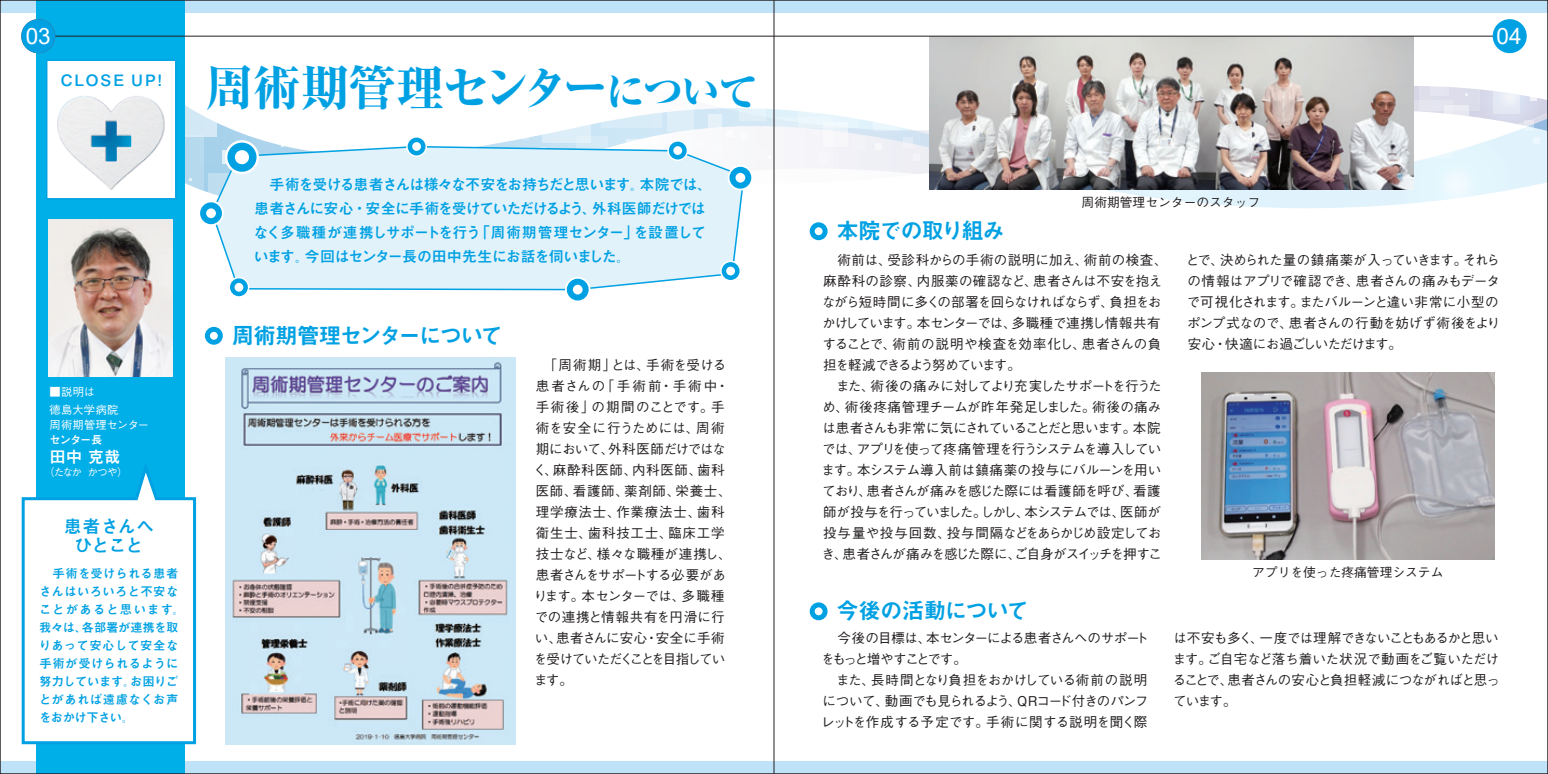
<style>
.page{position:relative;width:1548px;height:774px;background:#fff}
.page>*{position:absolute;margin:0;border:0;box-sizing:border-box;transform-origin:0 0}
.t1{font:800 48px "Ryumin Pr 6";letter-spacing:-.025em;color:#00a1e3}
.t2{font:22.5px "Midashi Go Pr 6 MB31";letter-spacing:-.07em;color:#00a1e3}
.t3{font:22.5px "Midashi Go Pr 6 MB31";letter-spacing:-.045em;color:#00a1e3}
.t4{font:22.5px "Arial";color:#fff}
.t5{font:700 18px/18.8px "Mi Go MB1 Std De";letter-spacing:-.035em;color:#00a1e3;text-align:center}
.t6{font:700 16.5px "Mi Go MB1 Std De";color:#fff}
.t7{font:700 15.6px "Mi Go MB1 Std De";letter-spacing:.125em;color:#00a1e3}
.t8{font:700 15px/24px "Mi Go MB1 Std De";letter-spacing:-.075em;color:#00a1e3}
.t9{font:500 13.5px/21px "Gothic BBB Pr 6";letter-spacing:-.035em;color:#231f20}
.t10{font:500 13.5px/21px "Gothic BBB Pr 6";letter-spacing:.01em;color:#231f20}
.t11{font:500 13.5px/21px "Gothic BBB Pr 6";letter-spacing:-.055em;color:#231f20}
.t12{font:500 13.5px "Gothic BBB Pr 6";letter-spacing:-.065em;color:#231f20}
.t13{font:500 12.75px "Gothic BBB Pr 6";color:#231f20}
.t14{font:700 12.3px/18px "Mi Go MB1 Std De";letter-spacing:.015em;color:#00a1e3}
.t15{font:500 11.25px/18px "Gothic BBB Pr 6";letter-spacing:.02em;color:#fff}
.t16{font:500 11.25px "Gothic BBB Pr 6";letter-spacing:-.005em;color:#fff}
.t17{font:700 11.25px "Mi Go MB1 Std De";letter-spacing:-.085em;color:#fff}
.t18{font:500 10.5px "Gothic BBB Pr 6";letter-spacing:-.115em;color:#fff}
.s1{font-size:39px}
</style>
<div class="page">
<svg style="left:203px;top:55px;width:703px;height:138px"></svg>
<svg style="left:363px;top:129px;width:730px;height:96px"></svg>
<svg style="left:1093px;top:19px;width:453px;height:189px"></svg>
<svg style="left:185px;top:137px;width:18px;height:54px"></svg>
<svg style="left:200px;top:118px;width:47px;height:47px"></svg>
<svg style="left:185px;top:101px;width:32px;height:36px"></svg>
<svg style="left:209px;top:173px;width:2px;height:21px"></svg>
<div style="left:339px;top:135px;width:61px;height:60px;background:#fff"></div>
<svg style="left:252px;top:122px;width:47px;height:23px"></svg>
<div style="left:397px;top:118px;width:47px;height:47px;background:#fff"></div>
<div style="left:370px;top:113px;width:36px;height:36px;background:#fff"></div>
<div style="left:314px;top:104px;width:19px;height:18px;background:#fff"></div>
<svg style="left:542px;top:94px;width:49px;height:49px"></svg>
<svg style="left:576px;top:136px;width:31px;height:9px"></svg>
<svg style="left:601px;top:67px;width:61px;height:61px"></svg>
<div style="left:514px;top:54px;width:47px;height:47px;background:#fff"></div>
<div style="left:659px;top:51px;width:46px;height:46px;background:#fff"></div>
<div style="left:612px;top:95px;width:19px;height:18px;background:#fff"></div>
<svg style="left:626px;top:139px;width:25px;height:6px"></svg>
<div style="left:639px;top:33px;width:36px;height:36px;background:#fff"></div>
<div style="left:576px;top:57px;width:19px;height:18px;background:#fff"></div>
<div style="left:523px;top:85px;width:26px;height:26px;background:#fff"></div>
<svg style="left:667px;top:105px;width:26px;height:27px"></svg>
<div style="left:655px;top:137px;width:13px;height:13px;background:#fcfcfd"></div>
<div style="left:503px;top:109px;width:13px;height:13px;background:#fff"></div>
<div style="left:695px;top:138px;width:10px;height:10px;background:#fafafc"></div>
<div style="left:678px;top:143px;width:7px;height:7px;background:#fefefe"></div>
<div style="left:726px;top:130px;width:6px;height:7px;background:#fcfcfd"></div>
<svg style="left:522px;top:133px;width:7px;height:7px"></svg>
<div style="left:775px;top:118px;width:57px;height:57px;background:linear-gradient(to bottom,#e9f1f8,#fdfafb)"></div>
<div style="left:798px;top:67px;width:61px;height:61px;background:linear-gradient(to bottom,#fff,#eff8fd)"></div>
<div style="left:711px;top:54px;width:46px;height:47px;background:#fff"></div>
<div style="left:855px;top:51px;width:47px;height:46px;background:#fff"></div>
<div style="left:809px;top:95px;width:18px;height:18px;background:#fff"></div>
<div style="left:823px;top:123px;width:24px;height:24px;background:linear-gradient(to right,#f7f9fb,#f2f5fa)"></div>
<div style="left:828px;top:45px;width:37px;height:37px;background:#fff"></div>
<div style="left:740px;top:94px;width:26px;height:26px;background:linear-gradient(to bottom,#fff,#deeff8)"></div>
<div style="left:873px;top:105px;width:26px;height:26px;background:linear-gradient(to bottom,#fff,#edf7fc)"></div>
<div style="left:852px;top:137px;width:13px;height:13px;background:#f2f3f7"></div>
<div style="left:709px;top:115px;width:13px;height:13px;background:#e6f1fa"></div>
<div style="left:818px;top:153px;width:10px;height:10px;background:#f7f7fa"></div>
<div style="left:756px;top:149px;width:10px;height:10px;background:#f7f7f9"></div>
<svg style="left:903px;top:138px;width:10px;height:10px"></svg>
<div style="left:875px;top:143px;width:7px;height:7px;background:#f7f7fa"></div>
<div style="left:913px;top:154px;width:6px;height:7px;background:#f4f4f8"></div>
<div style="left:741px;top:133px;width:7px;height:7px;background:#fafafb"></div>
<div style="left:715px;top:143px;width:7px;height:7px;background:#f9fafb"></div>
<div style="left:0;top:0;width:1548px;height:13px;background:#bee2f7"></div>
<div style="left:0;top:761px;width:1548px;height:13px;background:#bee2f7"></div>
<div style="left:36px;top:0;width:149px;height:774px;background:#00aee8"></div>
<svg style="left:21px;top:464px;width:176px;height:281px"></svg>
<img style="left:49px;top:219px;width:123px;height:158px">
<div style="left:46px;top:60px;width:130px;height:139px;background:#fff;border:1px solid #00a1e3"></div>
<img style="left:57px;top:96px;width:108px;height:94px">
<img style="left:929px;top:37px;width:484px;height:152px">
<svg style="left:211px;top:145px;width:534px;height:146px;background:#ddf0fa"></svg>
<svg style="left:407px;top:137px;width:19px;height:19px"></svg>
<div style="left:406px;top:136px;width:21px;height:21px;border:2px solid #fff;border-radius:50%"></div>
<div style="left:408px;top:138px;width:17px;height:17px;border:4px solid #00a1e3;border-radius:50%"></div>
<svg style="left:721px;top:261px;width:19px;height:20px"></svg>
<div style="left:720px;top:261px;width:21px;height:20px;border:2px solid #fff;border-radius:50%"></div>
<div style="left:722px;top:262px;width:17px;height:18px;border:4px solid #00a1e3;border-radius:50%"></div>
<svg style="left:229px;top:278px;width:20px;height:19px"></svg>
<div style="left:228px;top:277px;width:21px;height:21px;border:2px solid #fff;border-radius:50%"></div>
<div style="left:230px;top:278px;width:18px;height:18px;border:4px solid #00a1e3;border-radius:50%"></div>
<svg style="left:566px;top:278px;width:24px;height:24px"></svg>
<div style="left:565px;top:277px;width:25px;height:25px;border:2px solid #fff;border-radius:50%"></div>
<div style="left:567px;top:279px;width:22px;height:21px;border:6px solid #00a1e3;border-radius:50%"></div>
<svg style="left:199px;top:201px;width:24px;height:24px"></svg>
<div style="left:198px;top:200px;width:26px;height:26px;border:2px solid #fff;border-radius:50%"></div>
<div style="left:200px;top:202px;width:22px;height:22px;border:6px solid #00a1e3;border-radius:50%"></div>
<svg style="left:728px;top:166px;width:24px;height:24px"></svg>
<div style="left:728px;top:165px;width:25px;height:25px;border:2px solid #fff;border-radius:50%"></div>
<div style="left:729px;top:167px;width:22px;height:22px;border:6px solid #00a1e3;border-radius:50%"></div>
<svg style="left:226px;top:141px;width:32px;height:32px"></svg>
<div style="left:225px;top:140px;width:34px;height:34px;border:2px solid #fff;border-radius:50%"></div>
<div style="left:227px;top:143px;width:29px;height:29px;border:8px solid #00a1e3;border-radius:50%"></div>
<svg style="left:668px;top:141px;width:19px;height:19px"></svg>
<div style="left:667px;top:140px;width:21px;height:21px;border:2px solid #fff;border-radius:50%"></div>
<div style="left:669px;top:142px;width:18px;height:17px;border:4px solid #00a1e3;border-radius:50%"></div>
<div style="left:810px;top:602px;width:17px;height:18px;border:5px solid #00a1e3;border-radius:50%"></div>
<div style="left:810px;top:222px;width:17px;height:18px;border:5px solid #00a1e3;border-radius:50%"></div>
<div style="left:205px;top:327px;width:18px;height:18px;border:5px solid #00a1e3;border-radius:50%"></div>
<img style="left:1201px;top:372px;width:293px;height:187px">
<img style="left:226px;top:357px;width:289px;height:387px">
<hr style="left:774px;top:36px;width:740px;height:1px;background:#231f20">
<hr style="left:43px;top:36px;width:731px;height:1px;background:#231f20">
<div style="left:1492px;top:19px;width:34px;height:34px;background:#00a1e3;border-radius:50%"></div>
<div style="left:21px;top:19px;width:34px;height:34px;background:#00a1e3;border-radius:50%"></div>
<hr style="left:774px;top:0;width:1px;height:774px;background:#231f20">
<h2 class="t4" style="left:26px;top:21px;width:27px">03</h2>
<h2 class="t4" style="left:1496px;top:21px;width:27px">04</h2>
<p class="t7" style="left:61px;top:68px;width:103px">CLOSE UP!</p>
<h1 class="t1" style="left:205px;top:51px;width:554px">周術期管理センター<span class="s1">について</span></h1>
<p class="t8" style="left:253px;top:171px;width:460px">　手術を受ける患者さんは様々な不安をお持ちだと思います。本院では、患者さんに安心・安全に手術を受けていただけるよう、外科医師だけではなく多職種が連携しサポートを行う「周術期管理センター」を設置しています。今回はセンター長の田中先生にお話を伺いました。</p>
<p class="t15" style="left:50px;top:381px;width:70px">■説明は<br>徳島大学病院</p>
<p class="t16" style="left:50px;top:415px;width:101px">周術期管理センター</p>
<p class="t17" style="left:50px;top:431px;width:54px">センター長</p>
<p class="t6" style="left:49px;top:444px;width:73px">田中 克哉</p>
<p class="t18" style="left:44px;top:463px;width:85px">（たなか かつや）</p>
<h3 class="t5" style="left:64px;top:516px;width:92px">患者さんへひとこと</h3>
<p class="t14" style="left:39px;top:563px;width:148px">　手術を受けられる患者さんはいろいろと不安なことがあると思います。我々は、各部署が連携を取りあって安心して安全な手術が受けられるように努力しています。お困りごとがあれば遠慮なくお声をおかけ下さい。</p>
<h2 class="t2" style="left:232px;top:317px;width:273px">周術期管理センターについて</h2>
<p class="t10" style="left:533px;top:353px;width:200px">　「周術期」とは、手術を受ける患者さんの「手術前・手術中・手術後」の期間のことです。手術を安全に行うためには、周術期において、外科医師だけではなく、麻酔科医師、内科医師、歯科医師、看護師、薬剤師、栄養士、理学療法士、作業療法士、歯科衛生士、歯科技工士、臨床工学技士など、様々な職種が連携し、患者さんをサポートする必要があります。本センターでは、多職種での連携と情報共有を円滑に行い、患者さんに安心・安全に手術を受けていただくことを目指しています。</p>
<h2 class="t2" style="left:836px;top:212px;width:170px">本院での取り組み</h2>
<p class="t13" style="left:1081px;top:192px;width:180px">周術期管理センターのスタッフ</p>
<p class="t9" style="left:821px;top:248px;width:347px">　術前は、受診科からの手術の説明に加え、術前の検査、麻酔科の診察、内服薬の確認など、患者さんは不安を抱えながら短時間に多くの部署を回らなければならず、負担をおかけしています。本センターでは、多職種で連携し情報共有することで、術前の説明や検査を効率化し、患者さんの負担を軽減できるよう努めています。<br>　また、術後の痛みに対してより充実したサポートを行うため、術後疼痛管理チームが昨年発足しました。術後の痛みは患者さんも非常に気にされていることだと思います。本院では、アプリを使って疼痛管理を行うシステムを導入しています。本システム導入前は鎮痛薬の投与にバルーンを用いており、患者さんが痛みを感じた際には看護師を呼び、看護師が投与を行っていました。しかし、本システムでは、医師が投与量や投与回数、投与間隔などをあらかじめ設定しておき、患者さんが痛みを感じた際に、ご自身がスイッチを押すこ</p>
<p class="t9" style="left:1186px;top:248px;width:316px">とで、決められた量の鎮痛薬が入っていきます。それらの情報はアプリで確認でき、患者さんの痛みもデータで可視化されます。またバルーンと違い非常に小型のポンプ式なので、患者さんの行動を妨げず術後をより</p>
<p class="t12" style="left:1188px;top:333px;width:216px">安心・快適にお過ごしいただけます。</p>
<h2 class="t3" style="left:836px;top:592px;width:194px">今後の活動について</h2>
<p class="t13" style="left:1252px;top:562px;width:193px">アプリを使った疼痛管理システム</p>
<p class="t11" style="left:821px;top:626px;width:329px">　今後の目標は、本センターによる患者さんへのサポートをもっと増やすことです。<br>　また、長時間となり負担をおかけしている術前の説明について、動画でも見られるよう、QRコード付きのパンフレットを作成する予定です。手術に関する説明を聞く際</p>
<p class="t9" style="left:1172px;top:626px;width:329px;text-align:justify">は不安も多く、一度では理解できないこともあるかと思います。ご自宅など落ち着いた状況で動画をご覧いただけることで、患者さんの安心と負担軽減につながればと思っています。</p>
</div>
